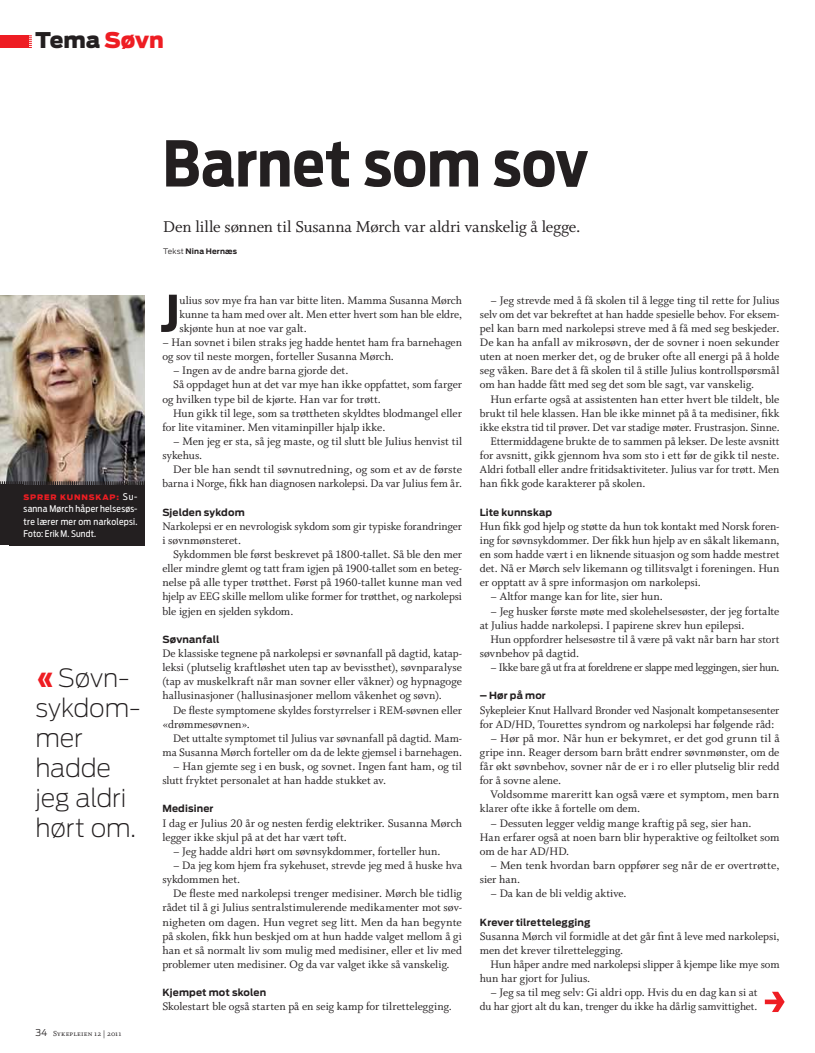
<style>
.page{position:relative;width:815px;height:1053px;background:#fff}
.page>*{position:absolute;margin:0;border:0;box-sizing:border-box;transform-origin:0 0}
.t1{font:700 62.5px "Antenna Cond";letter-spacing:.005em;color:#231f20}
.t2{font:700 50.25px "Antenna Cond";color:#231f20}
.t3{font:200 25px/30px "Antenna";letter-spacing:-.005em;color:#231f20}
.t4{font:900 21.5px "Antenna";color:#231f20}
.t5{font:17.5px "Whitman Roman LF";letter-spacing:-.005em;color:#231f20}
.t6{font:12.12px/14.1px "Whitman Roman LF";color:#231f20}
.t7{font:12.12px "Whitman Roman LF";letter-spacing:-.03em;color:#231f20}
.t8{font:700 9.75px "Antenna";letter-spacing:.015em;color:#231f20}
.t9{font:9.12px/12.5px "Antenna Cond";letter-spacing:.025em;color:#fff;text-align:justify}
.t10{font:8.12px "Whitman Small Caps Os F";letter-spacing:.02em;color:#231f20}
.t11{font:900 7.5px "Antenna";letter-spacing:.1em;color:#ee1d23}
.t12{font:700 7.5px "Antenna";letter-spacing:.025em;color:#231f20}
.s1{color:#ee1d23}
.s2{font-family:"Antenna Cond";font-weight:400;font-size:9.12px;color:#fff}
.s3{font-weight:900;color:#ee1d23}
.s4{font-family:"Antenna";font-weight:300;font-size:9.38px}
.s5{font-weight:300}
</style>
<div class="page">
<div style="left:0;top:35px;width:28px;height:13px;background:#ee1d23"></div>
<svg style="left:28px;top:35px;width:4px;height:13px"></svg>
<svg style="left:765px;top:991px;width:20px;height:20px"></svg>
<img style="left:0;top:295px;width:145px;height:186px">
<div style="left:0;top:484px;width:24px;height:61px;background:#231f20"></div>
<svg style="left:0;top:481px;width:145px;height:4px"></svg>
<div style="left:9px;top:485px;width:136px;height:60px;background:#231f20"></div>
<h3 class="t4" style="left:35px;top:27px;width:130px">Tema <span class="s1">Søvn</span></h3>
<h1 class="t1" style="left:163px;top:126px;width:427px">Barnet som sov</h1>
<p class="t11" style="left:24px;top:492px;width:115px">SPRER KUNNSKAP: <span class="s2">Su-</span></p>
<p class="t9" style="left:24px;top:503px;width:115px">sanna Mørch håper helsesøs&shy;tre lærer mer om narkolepsi.<br>Foto: Erik M. Sundt.</p>
<h3 class="t3" style="left:35px;top:662px;width:107px"><span class="s3">«</span> Søvn&shy;sykdom&shy;mer hadde jeg aldri hørt om.</h3>
<p class="t10" style="left:35px;top:1029px;width:88px"><span class="s4">34</span> Sykepleien 12 | 2011</p>
<h3 class="t5" style="left:163px;top:217px;width:419px">Den lille sønnen til Susanna Mørch var aldri vanskelig å legge.</h3>
<p class="t12" style="left:163px;top:246px;width:75px"><span class="s5">Tekst</span> Nina Hernæs</p>
<h2 class="t2" style="left:160px;top:284px;width:21px">J</h2>
<p class="t6" style="left:180px;top:293px;width:284px;text-align:justify">ulius sov mye fra han var bitte liten. Mamma Susanna Mørch kunne ta ham med over alt. Men etter hvert som han ble eldre, skjønte hun at noe var galt.</p>
<p class="t6" style="left:162px;top:335px;width:301px">– Han sovnet i bilen straks jeg hadde hentet ham fra barnehagen og sov til neste morgen, forteller Susanna Mørch.</p>
<p class="t6" style="left:173px;top:364px;width:177px">– Ingen av de andre barna gjorde det.</p>
<p class="t6" style="left:173px;top:378px;width:291px">Så oppdaget hun at det var mye han ikke oppfattet, som farger</p>
<p class="t6" style="left:162px;top:392px;width:220px">og hvilken type bil de kjørte. Han var for trøtt.</p>
<p class="t6" style="left:173px;top:406px;width:290px">Hun gikk til lege, som sa trøttheten skyldtes blodmangel eller</p>
<p class="t6" style="left:162px;top:420px;width:225px">for lite vitaminer. Men vitaminpiller hjalp ikke.</p>
<p class="t6" style="left:162px;top:434px;width:301px;text-indent:11px">– Men jeg er sta, så jeg maste, og til slutt ble Julius henvist til sykehus.</p>
<p class="t6" style="left:162px;top:462px;width:301px;text-align:right">Der ble han sendt til søvnutredning, og som et av de første barna i Norge, fikk han diagnosen narkolepsi. Da var Julius fem år.</p>
<p class="t8" style="left:162px;top:506px;width:84px">Sjelden sykdom</p>
<p class="t6" style="left:162px;top:519px;width:301px">Narkolepsi er en nevrologisk sykdom som gir typiske forandringer i søvnmønsteret.</p>
<p class="t6" style="left:162px;top:547px;width:301px;text-align:justify;text-indent:11px">Sykdommen ble først beskrevet på 1800-tallet. Så ble den mer eller mindre glemt og tatt fram igjen på 1900-tallet som en beteg&shy;nelse på alle typer trøtthet. Først på 1960-tallet kunne man ved hjelp av EEG skille mellom ulike former for trøtthet, og narkolepsi ble igjen en sjelden sykdom.</p>
<p class="t8" style="left:162px;top:633px;width:59px">Søvnanfall</p>
<p class="t6" style="left:162px;top:646px;width:301px;text-align:justify">De klassiske tegnene på narkolepsi er søvnanfall på dagtid, katap&shy;leksi (plutselig kraftløshet uten tap av bevissthet), søvnparalyse (tap av muskelkraft når man sovner eller våkner) og hypnagoge hallusinasjoner (hallusinasjoner mellom våkenhet og søvn).</p>
<p class="t6" style="left:162px;top:703px;width:301px;text-indent:11px">De fleste symptomene skyldes forstyrrelser i REM-søvnen eller «drømmesøvnen».</p>
<p class="t6" style="left:162px;top:731px;width:301px;text-align:right">Det uttalte symptomet til Julius var søvnanfall på dagtid. Mam&shy;ma Susanna Mørch forteller om da de lekte gjemsel i barnehagen.</p>
<p class="t6" style="left:162px;top:759px;width:301px;text-indent:11px">– Han gjemte seg i en busk, og sovnet. Ingen fant ham, og til slutt fryktet personalet at han hadde stukket av.</p>
<p class="t8" style="left:162px;top:803px;width:53px">Medisiner</p>
<p class="t6" style="left:162px;top:816px;width:301px">I dag er Julius 20 år og nesten ferdig elektriker. Susanna Mørch legger ikke skjul på at det har vært tøft.</p>
<p class="t6" style="left:173px;top:844px;width:269px">– Jeg hadde aldri hørt om søvnsykdommer, forteller hun.</p>
<p class="t6" style="left:162px;top:858px;width:301px;text-indent:11px">– Da jeg kom hjem fra sykehuset, strevde jeg med å huske hva sykdommen het.</p>
<p class="t6" style="left:162px;top:886px;width:301px;text-align:justify;text-indent:11px">De fleste med narkolepsi trenger medisiner. Mørch ble tidlig rådet til å gi Julius sentralstimulerende medikamenter mot søv&shy;nigheten om dagen. Hun vegret seg litt. Men da han begynte på skolen, fikk hun beskjed om at hun hadde valget mellom å gi han et så normalt liv som mulig med medisiner, eller et liv med problemer uten medisiner. Og da var valget ikke så vanskelig.</p>
<p class="t8" style="left:162px;top:986px;width:105px">Kjempet mot skolen</p>
<p class="t6" style="left:162px;top:999px;width:291px">Skolestart ble også starten på en seig kamp for tilrettelegging.</p>
<p class="t6" style="left:480px;top:293px;width:301px;text-align:justify;text-indent:11px">– Jeg strevde med å få skolen til å legge ting til rette for Julius selv om det var bekreftet at han hadde spesielle behov. For eksem&shy;pel kan barn med narkolepsi streve med å få med seg beskjeder.<br>De kan ha anfall av mikrosøvn, der de sovner i noen sekunder uten at noen merker det, og de bruker ofte all energi på å holde seg våken. Bare det å få skolen til å stille Julius kontrollspørsmål om han hadde fått med seg det som ble sagt, var vanskelig.</p>
<p class="t6" style="left:490px;top:392px;width:290px">Hun erfarte også at assistenten han etter hvert ble tildelt, ble</p>
<p class="t6" style="left:480px;top:406px;width:301px">brukt til hele klassen. Han ble ikke minnet på å ta medisiner, fikk</p>
<p class="t6" style="left:480px;top:420px;width:301px">ikke ekstra tid til prøver. Det var stadige møter. Frustrasjon. Sinne.</p>
<p class="t6" style="left:490px;top:434px;width:290px">Ettermiddagene brukte de to sammen på lekser. De leste avsnitt</p>
<p class="t6" style="left:480px;top:448px;width:301px">for avsnitt, gikk gjennom hva som sto i ett før de gikk til neste.</p>
<p class="t6" style="left:480px;top:462px;width:301px">Aldri fotball eller andre fritidsaktiviteter. Julius var for trøtt. Men</p>
<p class="t6" style="left:480px;top:477px;width:167px">han fikk gode karakterer på skolen.</p>
<p class="t8" style="left:480px;top:506px;width:74px">Lite kunnskap</p>
<p class="t6" style="left:480px;top:519px;width:301px;text-align:justify">Hun fikk god hjelp og støtte da hun tok kontakt med Norsk foren&shy;ing for søvnsykdommer. Der fikk hun hjelp av en såkalt likemann, en som hadde vært i en liknende situasjon og som hadde mestret det. Nå er Mørch selv likemann og tillitsvalgt i foreningen. Hun er opptatt av å spre informasjon om narkolepsi.</p>
<p class="t6" style="left:490px;top:590px;width:174px">– Altfor mange kan for lite, sier hun.</p>
<p class="t6" style="left:480px;top:604px;width:301px;text-indent:11px">– Jeg husker første møte med skolehelsesøster, der jeg fortalte at Julius hadde narkolepsi. I papirene skrev hun epilepsi.</p>
<p class="t6" style="left:480px;top:632px;width:301px;text-indent:11px">Hun oppfordrer helsesøstre til å være på vakt når barn har stort søvnbehov på dagtid.</p>
<p class="t7" style="left:490px;top:660px;width:291px">– Ikke bare gå ut fra at foreldrene er slappe med leggingen, sier hun.</p>
<p class="t8" style="left:480px;top:690px;width:68px">– Hør på mor</p>
<p class="t6" style="left:480px;top:703px;width:301px">Sykepleier Knut Hallvard Bronder ved Nasjonalt kompetansesenter for AD/HD, Tourettes syndrom og narkolepsi har følgende råd:</p>
<p class="t6" style="left:480px;top:731px;width:301px;text-align:justify;text-indent:11px">– Hør på mor. Når hun er bekymret, er det god grunn til å gripe inn. Reager dersom barn brått endrer søvnmønster, om de får økt søvnbehov, sovner når de er i ro eller plutselig blir redd for å sovne alene.</p>
<p class="t6" style="left:480px;top:787px;width:301px;text-indent:11px">Voldsomme mareritt kan også være et symptom, men barn klarer ofte ikke å fortelle om dem.</p>
<p class="t6" style="left:480px;top:816px;width:301px;text-indent:11px">– Dessuten legger veldig mange kraftig på seg, sier han.<br>Han erfarer også at noen barn blir hyperaktive og feiltolket som om de har AD/HD.</p>
<p class="t6" style="left:480px;top:858px;width:301px;text-indent:11px">– Men tenk hvordan barn oppfører seg når de er overtrøtte, sier han.</p>
<p class="t6" style="left:490px;top:886px;width:138px">– Da kan de bli veldig aktive.</p>
<p class="t8" style="left:480px;top:916px;width:112px">Krever tilrettelegging</p>
<p class="t6" style="left:480px;top:929px;width:301px">Susanna Mørch vil formidle at det går fint å leve med narkolepsi, men det krever tilrettelegging.</p>
<p class="t6" style="left:480px;top:957px;width:301px;text-indent:11px">Hun håper andre med narkolepsi slipper å kjempe like mye som hun har gjort for Julius.</p>
<p class="t6" style="left:480px;top:985px;width:279px;text-align:right">– Jeg sa til meg selv: Gi aldri opp. Hvis du en dag kan si at du har gjort alt du kan, trenger du ikke ha dårlig samvittighet.</p>
</div>
